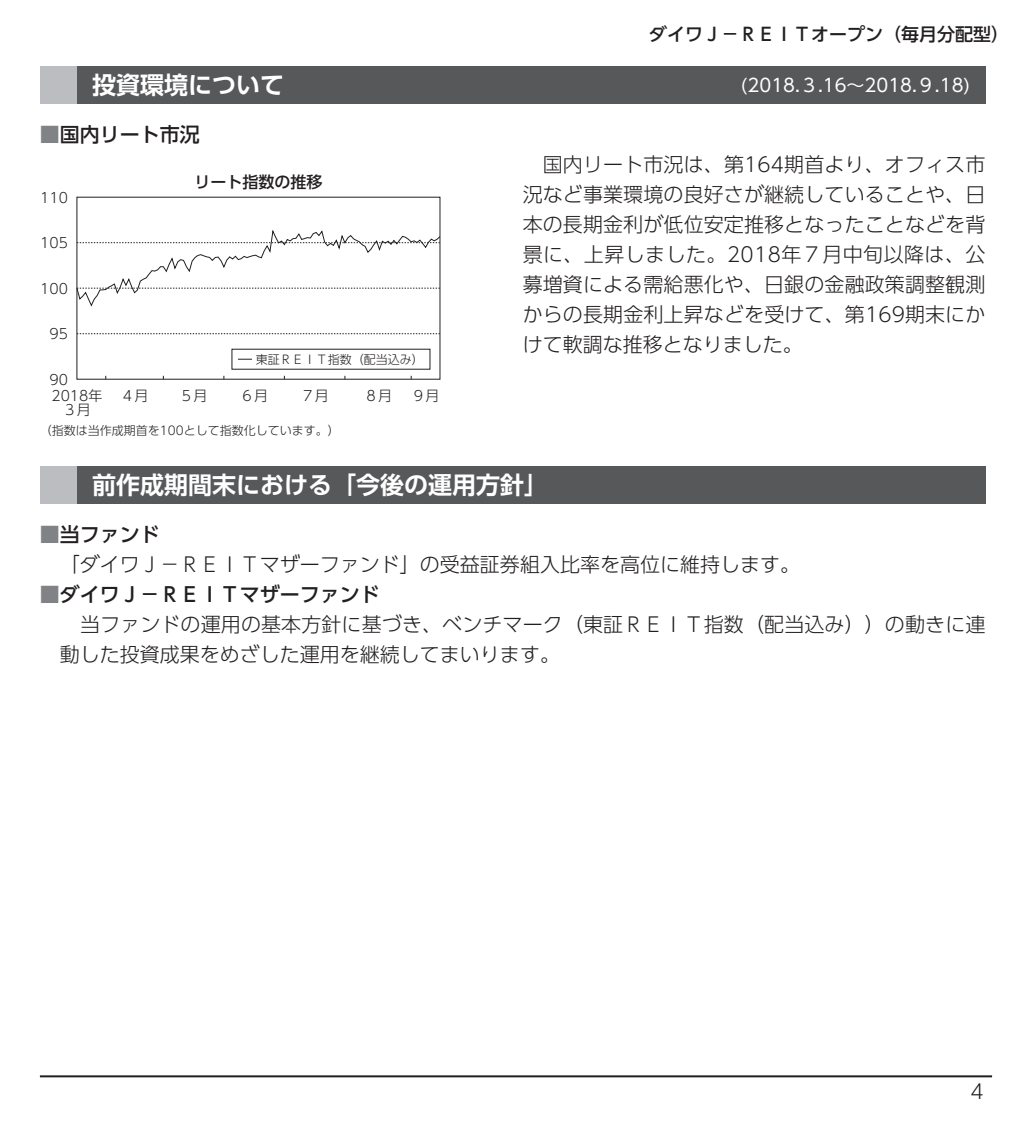
<style>
.page{position:relative;width:1032px;height:1134px;background:#fff}
.page>*{position:absolute;margin:0;border:0;box-sizing:border-box;transform-origin:0 0}
.t1{font:24px "UD Shin Go Pro De Bold 90 msp RKSJ H";color:#fff}
.t2{font:20px/30px "UD Shin Go Pro Light 90 msp RKSJ H";color:#231f20}
.t3{font:20px "UD Shin Go Pro Medium 90 msp RKSJ H";color:#231f20}
.t4{font:18px "UD Shin Go Pro Regular 90 msp RKSJ H";color:#fff}
.t5{font:18px "UD Shin Go Pro Medium 90 msp RKSJ H";color:#231f20}
.t6{font:16px "UD Shin Go Pro Medium 90 msp RKSJ H";color:#231f20}
.t7{font:14px/14px "UD Shin Go Pro Light 90 msp RKSJ H";color:#231f20;text-align:center}
.t8{font:12px "UD Shin Go Pro Light 90 msp RKSJ H";color:#231f20}
.s1{color:#808285}
</style>
<div class="page">
<hr style="left:40px;top:1075px;width:952px;height:2px;background:#231f20">
<div style="left:40px;top:66px;width:37px;height:37px;background:#bcbdc0"></div>
<div style="left:77px;top:66px;width:908px;height:37px;background:#57585a"></div>
<div style="left:40px;top:466px;width:37px;height:37px;background:#bcbdc0"></div>
<div style="left:77px;top:466px;width:908px;height:37px;background:#57585a"></div>
<svg style="left:78px;top:333px;width:359px;height:1px"></svg>
<svg style="left:78px;top:229px;width:360px;height:78px"></svg>
<svg style="left:238px;top:359px;width:14px;height:1px"></svg>
<p class="t5" style="left:649px;top:27px;width:361px">ダイワＪ－ＲＥＩＴオープン（毎月分配型）</p>
<p class="t1" style="left:92px;top:76px;width:194px">投資環境について</p>
<p class="t4" style="left:741px;top:78px;width:231px">(2018.３.16～2018.９.18)</p>
<p class="t3" style="left:40px;top:127px;width:161px"><span class="s1">■</span>国内リート市況</p>
<p class="t7" style="left:40px;top:192px;width:29px">110</p>
<p class="t7" style="left:40px;top:238px;width:29px">105</p>
<p class="t7" style="left:40px;top:283px;width:29px">100</p>
<p class="t7" style="left:49px;top:329px;width:20px">95</p>
<p class="t7" style="left:49px;top:374px;width:20px">90</p>
<p class="t6" style="left:194px;top:176px;width:129px">リート指数の推移</p>
<p class="t8" style="left:256px;top:355px;width:170px">東証ＲＥＩＴ指数（配当込み）</p>
<p class="t7" style="left:51px;top:390px;width:52px">2018年<br>３月</p>
<p class="t7" style="left:121px;top:390px;width:29px">４月</p>
<p class="t7" style="left:180px;top:390px;width:29px">５月</p>
<p class="t7" style="left:240px;top:390px;width:29px">６月</p>
<p class="t7" style="left:301px;top:390px;width:29px">７月</p>
<p class="t7" style="left:364px;top:390px;width:29px">８月</p>
<p class="t7" style="left:412px;top:390px;width:29px">９月</p>
<p class="t8" style="left:40px;top:426px;width:301px">（指数は当作成期首を100として指数化しています。）</p>
<p class="t2" style="left:523px;top:152px;width:464px;text-align:justify">　国内リート市況は、第164期首より、オフィス市況など事業環境の良好さが継続していることや、日本の長期金利が低位安定推移となったことなどを背景に、上昇しました。2018年７月中旬以降は、公募増資による需給悪化や、日銀の金融政策調整観測からの長期金利上昇などを受けて、第169期末にかけて軟調な推移となりました。</p>
<p class="t1" style="left:92px;top:476px;width:458px">前作成期間末における「今後の運用方針」</p>
<p class="t3" style="left:40px;top:527px;width:121px"><span class="s1">■</span>当ファンド</p>
<p class="t2" style="left:60px;top:552px;width:741px">「ダイワＪ－ＲＥＩＴマザーファンド」の受益証券組入比率を高位に維持します。</p>
<p class="t3" style="left:40px;top:587px;width:341px"><span class="s1">■</span>ダイワＪ－ＲＥＩＴマザーファンド</p>
<p class="t2" style="left:60px;top:612px;width:927px">　当ファンドの運用の基本方針に基づき、ベンチマーク（東証ＲＥＩＴ指数（配当込み））の動きに連動した投資成果をめざした運用を継続してまいります。</p>
<p class="t2" style="left:970px;top:1079px;width:15px">4</p>
</div>
